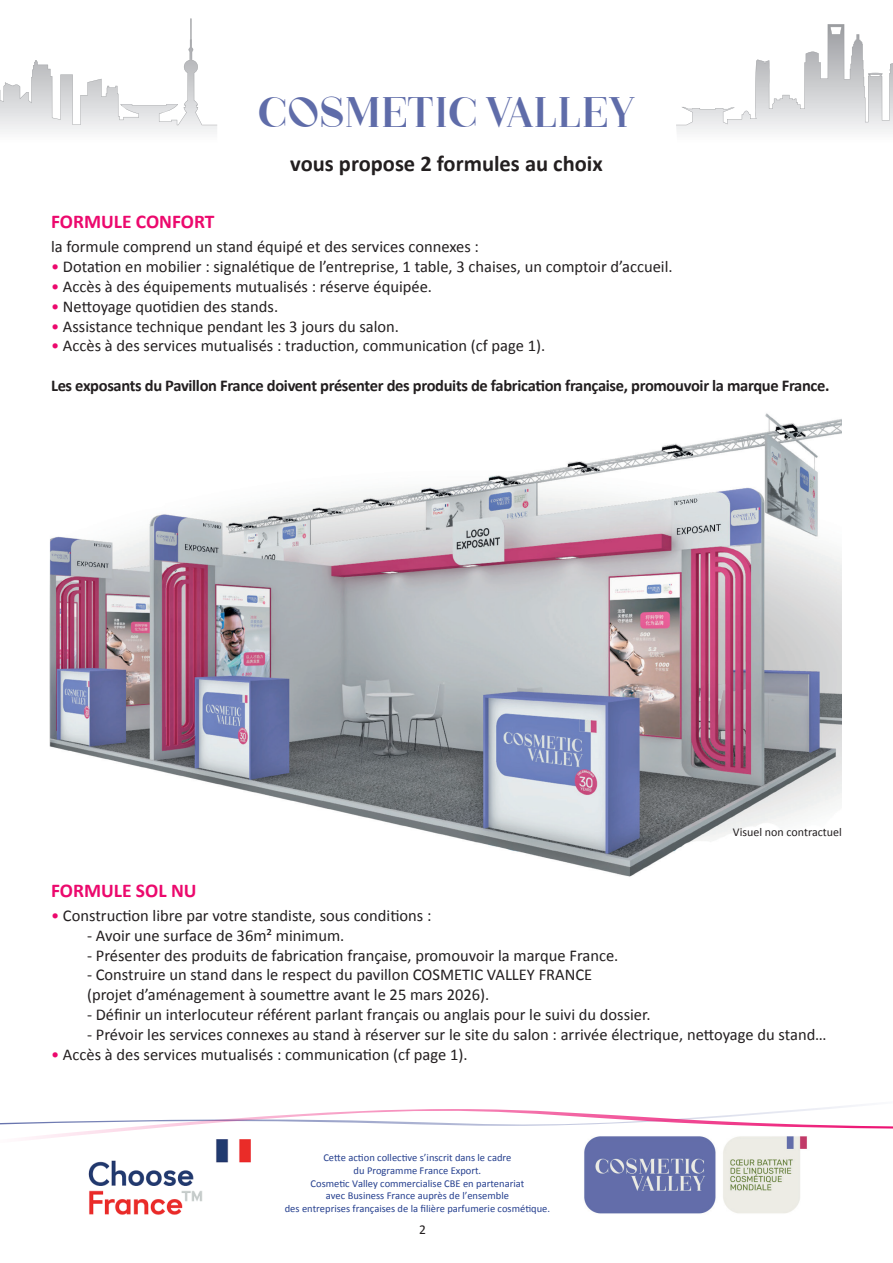
<style>
.page{position:relative;width:893px;height:1263px;background:#fff}
.page>*{position:absolute;margin:0;border:0;box-sizing:border-box;transform-origin:0 0}
.t1{font:43.5px "Love";letter-spacing:-.02em;color:#5f6ca9}
.t2{font:700 22.5px "Calibri";color:#231f20}
.t3{font:700 19.5px "Calibri";color:#ec096d}
.t4{font:16.5px/19.8px "Calibri";color:#231f20}
.t5{font:700 16.5px "Calibri";letter-spacing:-.02em;color:#231f20}
.t6{font:13.5px "Calibri";color:#231f20}
.t7{font:12px "Calibri";color:#231f20}
.t8{font:10.5px/12.6px "Calibri";color:#253f8e;text-align:center}
.s1{color:#ec096d}
</style>
<div class="page">
<img style="left:584px;top:1143px;width:223px;height:71px">
<img style="left:89px;top:1143px;width:162px;height:72px">
<img style="left:49px;top:413px;width:793px;height:464px">
<svg style="left:0;top:1104px;width:893px;height:39px"></svg>
<svg style="left:0;top:18px;width:217px;height:107px"></svg>
<svg style="left:676px;top:24px;width:217px;height:101px"></svg>
<h1 class="t1" style="left:258px;top:96px;width:379px">COSMETIC VALLEY</h1>
<h2 class="t2" style="left:290px;top:149px;width:314px">vous propose 2 formules au choix</h2>
<p class="t3" style="left:51px;top:210px;width:165px">FORMULE CONFORT</p>
<p class="t4" style="left:51px;top:236px;width:429px">la formule comprend un stand équipé et des services connexes :</p>
<p class="t4" style="left:51px;top:256px;width:623px"><span class="s1">•</span> Dotation en mobilier : signalétique de l’entreprise, 1 table, 3 chaises, un comptoir d’accueil.</p>
<p class="t4" style="left:51px;top:276px;width:383px"><span class="s1">•</span> Accès à des équipements mutualisés : réserve équipée.</p>
<p class="t4" style="left:51px;top:296px;width:229px"><span class="s1">•</span> Nettoyage quotidien des stands.</p>
<p class="t4" style="left:51px;top:315px;width:350px"><span class="s1">•</span> Assistance technique pendant les 3 jours du salon.</p>
<p class="t4" style="left:51px;top:335px;width:496px"><span class="s1">•</span> Accès à des services mutualisés : traduction, communication (cf page 1).</p>
<p class="t5" style="left:51px;top:375px;width:780px">Les exposants du Pavillon France doivent présenter des produits de fabrication française, promouvoir la marque France.</p>
<p class="t7" style="left:733px;top:825px;width:110px">Visuel non contractuel</p>
<p class="t3" style="left:51px;top:878px;width:147px">FORMULE SOL NU</p>
<p class="t4" style="left:51px;top:905px;width:382px"><span class="s1">•</span> Construction libre par votre standiste, sous conditions :</p>
<p class="t4" style="left:87px;top:924px;width:259px">- Avoir une surface de 36m² minimum.</p>
<p class="t4" style="left:87px;top:944px;width:533px">- Présenter des produits de fabrication française, promouvoir la marque France.</p>
<p class="t4" style="left:87px;top:964px;width:507px">- Construire un stand dans le respect du pavillon COSMETIC VALLEY FRANCE (projet d’aménagement à soumettre avant le 25 mars 2026).</p>
<p class="t4" style="left:87px;top:1004px;width:565px">- Définir un interlocuteur référent parlant français ou anglais pour le suivi du dossier.</p>
<p class="t4" style="left:87px;top:1023px;width:741px">- Prévoir les services connexes au stand à réserver sur le site du salon : arrivée électrique, nettoyage du stand…</p>
<p class="t4" style="left:51px;top:1043px;width:418px"><span class="s1">•</span> Accès à des services mutualisés : communication (cf page 1).</p>
<p class="t8" style="left:285px;top:1151px;width:267px">Cette action collective s’inscrit dans le cadre<br>du Programme France Export.<br>Cosmetic Valley commercialise CBE en partenariat<br>avec Business France auprès de l’ensemble<br>des entreprises françaises de la filière parfumerie cosmétique.</p>
<p class="t6" style="left:419px;top:1221px;width:8px">2</p>
</div>
